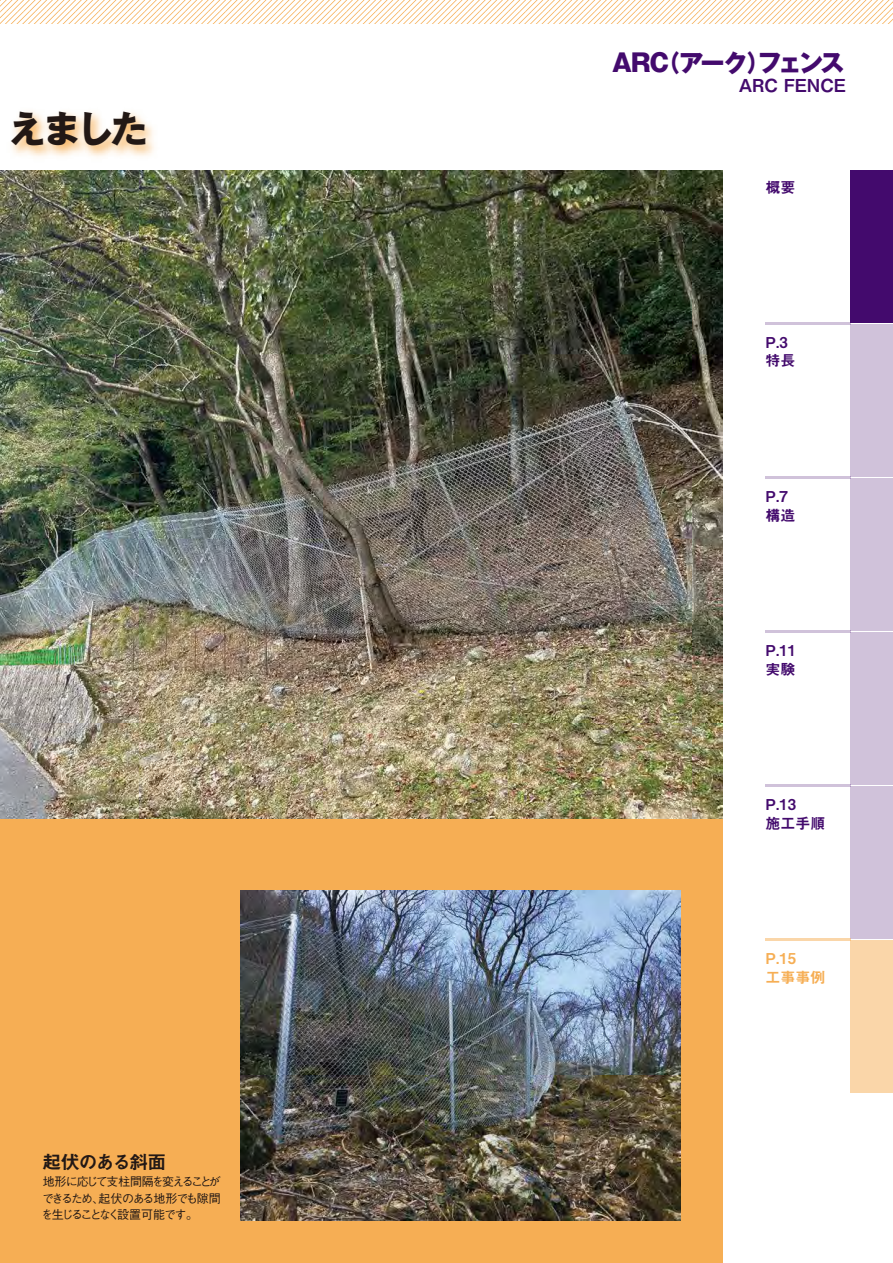
<style>
.page{position:relative;width:893px;height:1263px;background:#fff}
.page>*{position:absolute;margin:0;border:0;box-sizing:border-box;transform-origin:0 0}
.t1{font:700 37.5px "Gothic MB101 Pro";color:#221815}
.t2{font:800 24.3px "Gothic MB101 Pro";letter-spacing:-.12em;color:#430a6d}
.t3{font:18.75px "Midashi Go Pro MB31";letter-spacing:-.07em;color:#221815}
.t4{font:17.85px "Midashi Go Pro MB31";letter-spacing:-.005em;color:#430a6d}
.t5{font:15px/18.8px "Midashi Go Pro MB31";color:#430a6d}
.t6{font:15px/18.8px "Midashi Go Pro MB31";color:#f6ae54}
.t7{font:500 12px/16.5px "Gothic BBB Pro";letter-spacing:-.14em;color:#221815;text-align:justify}
</style>
<div class="page">
<div style="left:0;top:170px;width:723px;height:1093px;background:#f6ae54"></div>
<svg style="left:0;top:0;width:893px;height:23px"></svg>
<img style="left:0;top:170px;width:723px;height:649px">
<img style="left:241px;top:891px;width:439px;height:329px">
<img style="left:12px;top:112px;width:142px;height:45px">
<div style="left:850px;top:941px;width:43px;height:152px;background:#fad6a9"></div>
<div style="left:850px;top:170px;width:43px;height:152px;background:#430a6d"></div>
<div style="left:850px;top:324px;width:43px;height:152px;background:#d0c2da"></div>
<div style="left:850px;top:478px;width:43px;height:152px;background:#d0c2da"></div>
<div style="left:850px;top:632px;width:43px;height:152px;background:#d0c2da"></div>
<div style="left:850px;top:787px;width:43px;height:152px;background:#d0c2da"></div>
<hr style="left:765px;top:322px;width:85px;height:2px;background:#430a6d">
<hr style="left:765px;top:939px;width:85px;height:2px;background:#f6ae54">
<hr style="left:765px;top:476px;width:85px;height:2px;background:#430a6d">
<hr style="left:765px;top:630px;width:85px;height:2px;background:#430a6d">
<hr style="left:765px;top:784px;width:85px;height:3px;background:#430a6d">
<h1 class="t1" style="left:9px;top:98px;width:141px">えました</h1>
<h3 class="t3" style="left:43px;top:1147px;width:125px">起伏のある斜面</h3>
<p class="t7" style="left:41px;top:1172px;width:181px">地形に応じて支柱間隔を変えることができるため、起伏のある地形でも隙間を生じることなく設置可能です。</p>
<h2 class="t2" style="left:612px;top:43px;width:234px">ARC（アーク）フェンス</h2>
<h3 class="t4" style="left:739px;top:71px;width:109px">ARC FENCE</h3>
<p class="t5" style="left:765px;top:177px;width:32px">概要</p>
<p class="t5" style="left:765px;top:331px;width:32px">P.3特長</p>
<p class="t5" style="left:765px;top:485px;width:32px">P.7構造</p>
<p class="t5" style="left:765px;top:639px;width:32px">P.11実験</p>
<p class="t5" style="left:765px;top:793px;width:62px">P.13<br>施工手順</p>
<p class="t6" style="left:765px;top:947px;width:62px">P.15<br>工事事例</p>
</div>
